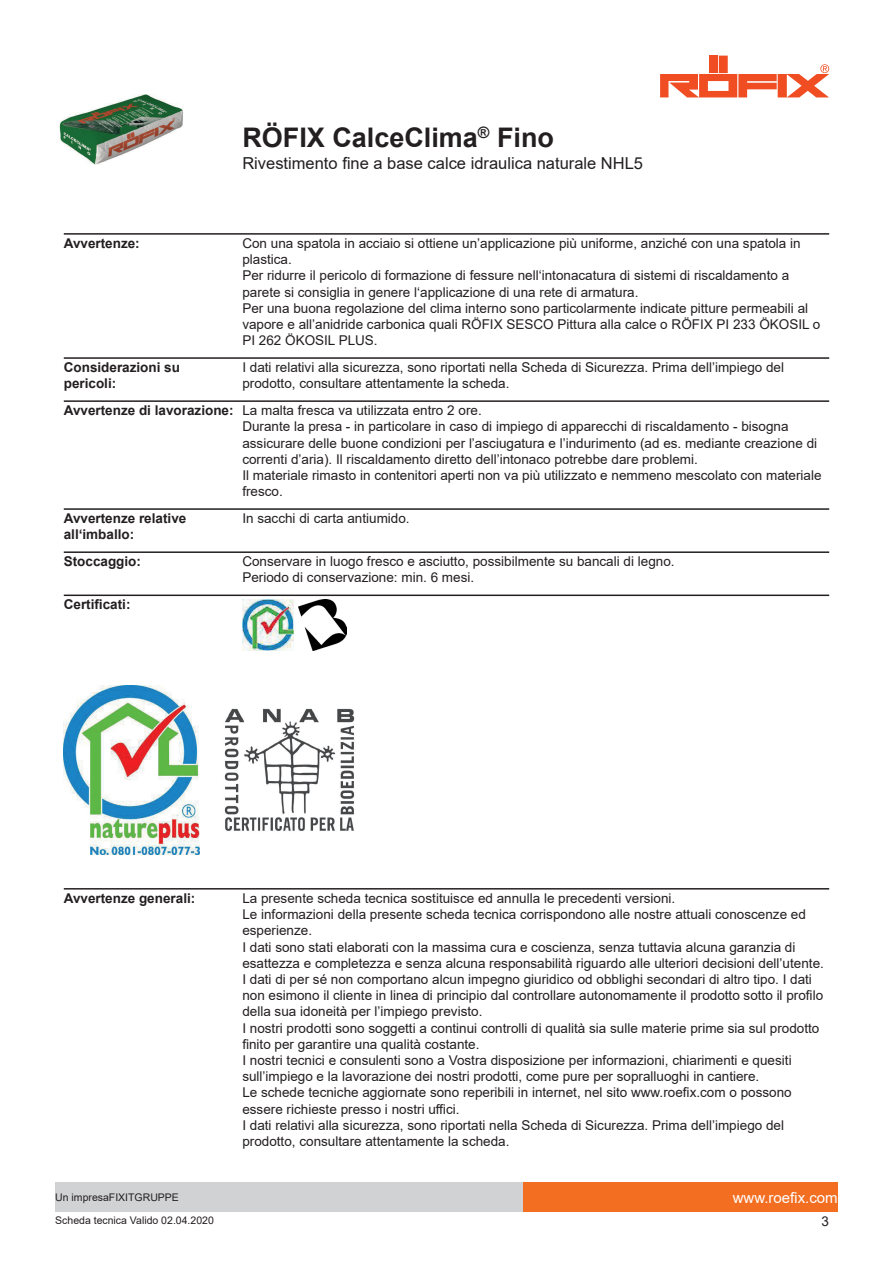
<style>
.page{position:relative;width:893px;height:1263px;background:#fff}
.page>*{position:absolute;margin:0;border:0;box-sizing:border-box;transform-origin:0 0}
.t1{font:700 27px "Arial";color:#231f20}
.t2{font:16.5px "Arial";color:#231f20}
.t3{font:15px "Arial";color:#fff}
.t4{font:13.5px/16.2px "Arial";color:#231f20}
.t5{font:700 13.5px/16.2px "Arial";color:#231f20}
.t6{font:10.5px "Arial";color:#231f20}
.s1{font-weight:700}
</style>
<div class="page">
<img style="left:59px;top:94px;width:124px;height:71px">
<div style="left:719px;top:56px;width:9px;height:17px;background:#f04d22"></div>
<div style="left:709px;top:56px;width:9px;height:17px;background:#f04d22"></div>
<svg style="left:660px;top:64px;width:169px;height:33px"></svg>
<div style="left:523px;top:1182px;width:315px;height:30px;background:#f36e21"></div>
<div style="left:55px;top:1182px;width:468px;height:30px;background:#d1d2d4"></div>
<hr style="left:64px;top:233px;width:765px;height:2px;background:#231f20">
<hr style="left:64px;top:357px;width:765px;height:2px;background:#231f20">
<hr style="left:64px;top:400px;width:765px;height:2px;background:#231f20">
<hr style="left:64px;top:508px;width:765px;height:2px;background:#231f20">
<hr style="left:64px;top:551px;width:765px;height:2px;background:#231f20">
<hr style="left:64px;top:594px;width:765px;height:2px;background:#231f20">
<img style="left:242px;top:599px;width:51px;height:52px">
<img style="left:299px;top:599px;width:47px;height:52px">
<img style="left:64px;top:685px;width:136px;height:169px">
<img style="left:224px;top:708px;width:131px;height:123px">
<hr style="left:64px;top:888px;width:765px;height:1px;background:#231f20">
<h1 class="t1" style="left:242px;top:119px;width:313px">RÖFIX CalceClima<sup>®</sup> Fino</h1>
<p class="t2" style="left:242px;top:152px;width:402px">Rivestimento fine a base calce idraulica naturale NHL5</p>
<p class="t5" style="left:64px;top:235px;width:78px">Avvertenze:</p>
<p class="t4" style="left:242px;top:235px;width:580px">Con una spatola in acciaio si ottiene un’applicazione più uniforme, anziché con una spatola in plastica.<br>Per ridurre il pericolo di formazione di fessure nell‘intonacatura di sistemi di riscaldamento a parete si consiglia in genere l‘applicazione di una rete di armatura.<br>Per una buona regolazione del clima interno sono particolarmente indicate pitture permeabili al vapore e all’anidride carbonica quali RÖFIX SESCO Pittura alla calce o RÖFIX PI 233 ÖKOSIL o PI 262 ÖKOSIL PLUS.</p>
<p class="t5" style="left:64px;top:359px;width:118px">Considerazioni su pericoli:</p>
<p class="t4" style="left:242px;top:359px;width:543px">I dati relativi alla sicurezza, sono riportati nella Scheda di Sicurezza. Prima dell’impiego del prodotto, consultare attentamente la scheda.</p>
<p class="t4" style="left:242px;top:402px;width:581px;text-indent:-179px"><span class="s1">Avvertenze di lavorazione:</span> La malta fresca va utilizzata entro 2 ore.<br>Durante la presa - in particolare in caso di impiego di apparecchi di riscaldamento - bisogna assicurare delle buone condizioni per l’asciugatura e l’indurimento (ad es. mediante creazione di correnti d’aria). Il riscaldamento diretto dell’intonaco potrebbe dare problemi.<br>Il materiale rimasto in contenitori aperti non va più utilizzato e nemmeno mescolato con materiale fresco.</p>
<p class="t5" style="left:64px;top:510px;width:124px">Avvertenze relative all‘imballo:</p>
<p class="t4" style="left:242px;top:510px;width:169px">In sacchi di carta antiumido.</p>
<p class="t5" style="left:64px;top:554px;width:79px">Stoccaggio:</p>
<p class="t4" style="left:242px;top:553px;width:434px">Conservare in luogo fresco e asciutto, possibilmente su bancali di legno.<br>Periodo di conservazione: min. 6 mesi.</p>
<p class="t5" style="left:64px;top:597px;width:68px">Certificati:</p>
<p class="t5" style="left:64px;top:890px;width:133px">Avvertenze generali:</p>
<p class="t4" style="left:242px;top:890px;width:583px">La presente scheda tecnica sostituisce ed annulla le precedenti versioni.<br>Le informazioni della presente scheda tecnica corrispondono alle nostre attuali conoscenze ed esperienze.<br>I dati sono stati elaborati con la massima cura e coscienza, senza tuttavia alcuna garanzia di esattezza e completezza e senza alcuna responsabilità riguardo alle ulteriori decisioni dell’utente.<br>I dati di per sé non comportano alcun impegno giuridico od obblighi secondari di altro tipo. I dati non esimono il cliente in linea di principio dal controllare autonomamente il prodotto sotto il profilo della sua idoneità per l’impiego previsto.<br>I nostri prodotti sono soggetti a continui controlli di qualità sia sulle materie prime sia sul prodotto finito per garantire una qualità costante.<br>I nostri tecnici e consulenti sono a Vostra disposizione per informazioni, chiarimenti e quesiti sull’impiego e la lavorazione dei nostri prodotti, come pure per sopralluoghi in cantiere.<br>Le schede tecniche aggiornate sono reperibili in internet, nel sito www.roefix.com o possono essere richieste presso i nostri uffici.<br>I dati relativi alla sicurezza, sono riportati nella Scheda di Sicurezza. Prima dell’impiego del prodotto, consultare attentamente la scheda.</p>
<p class="t6" style="left:55px;top:1190px;width:125px">Un impresaFIXITGRUPPE</p>
<p class="t3" style="left:733px;top:1187px;width:107px">www.roefix.com</p>
<p class="t6" style="left:55px;top:1213px;width:160px">Scheda tecnica Valido 02.04.2020</p>
<p class="t4" style="left:821px;top:1213px;width:9px">3</p>
</div>
